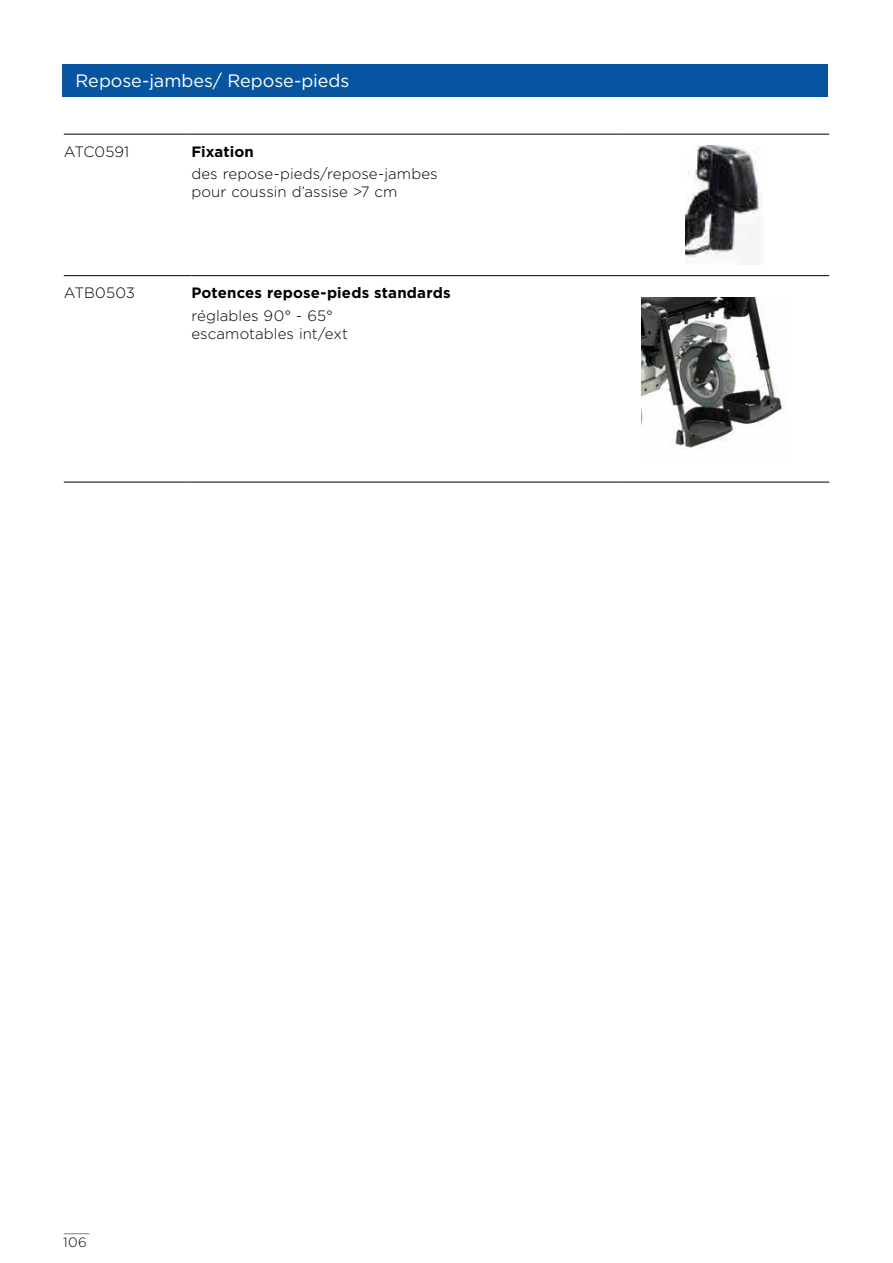
<style>
.page{position:relative;width:893px;height:1263px;background:#fff}
.page>*{position:absolute;margin:0;border:0;box-sizing:border-box;transform-origin:0 0}
.t1{font:18px "Gotham";letter-spacing:-.005em;color:#fff}
.t2{font:300 15px/18px "Gotham";letter-spacing:.005em;color:#000}
.t3{font:700 15px "Gotham";letter-spacing:.01em;color:#000}
.t4{font:300 13.5px "Gotham";color:#000}
</style>
<div class="page">
<svg style="left:64px;top:1233px;width:25px;height:1px"></svg>
<hr style="left:64px;top:134px;width:127px;height:1px;background:#000">
<hr style="left:191px;top:134px;width:430px;height:1px;background:#000">
<hr style="left:621px;top:134px;width:208px;height:1px;background:#000">
<hr style="left:64px;top:275px;width:127px;height:1px;background:#000">
<hr style="left:191px;top:275px;width:430px;height:1px;background:#000">
<hr style="left:621px;top:275px;width:208px;height:1px;background:#000">
<hr style="left:64px;top:482px;width:127px;height:1px;background:#000">
<hr style="left:191px;top:482px;width:430px;height:1px;background:#000">
<hr style="left:621px;top:482px;width:208px;height:1px;background:#000">
<img style="left:686px;top:145px;width:73px;height:117px">
<img style="left:642px;top:297px;width:144px;height:152px">
<div style="left:63px;top:64px;width:765px;height:33px;background:#0755a0"></div>
<p class="t1" style="left:75px;top:69px;width:276px">Repose-jambes/ Repose-pieds</p>
<p class="t2" style="left:64px;top:142px;width:67px">ATC0591</p>
<p class="t3" style="left:191px;top:141px;width:64px">Fixation</p>
<p class="t2" style="left:191px;top:164px;width:248px">des repose-pieds/repose-jambes pour coussin d’assise &gt;7 cm</p>
<p class="t2" style="left:64px;top:284px;width:73px">ATB0503</p>
<p class="t3" style="left:191px;top:283px;width:261px">Potences repose-pieds standards</p>
<p class="t2" style="left:191px;top:306px;width:158px">réglables 90° - 65° escamotables int/ext</p>
<p class="t4" style="left:63px;top:1233px;width:25px">106</p>
</div>
